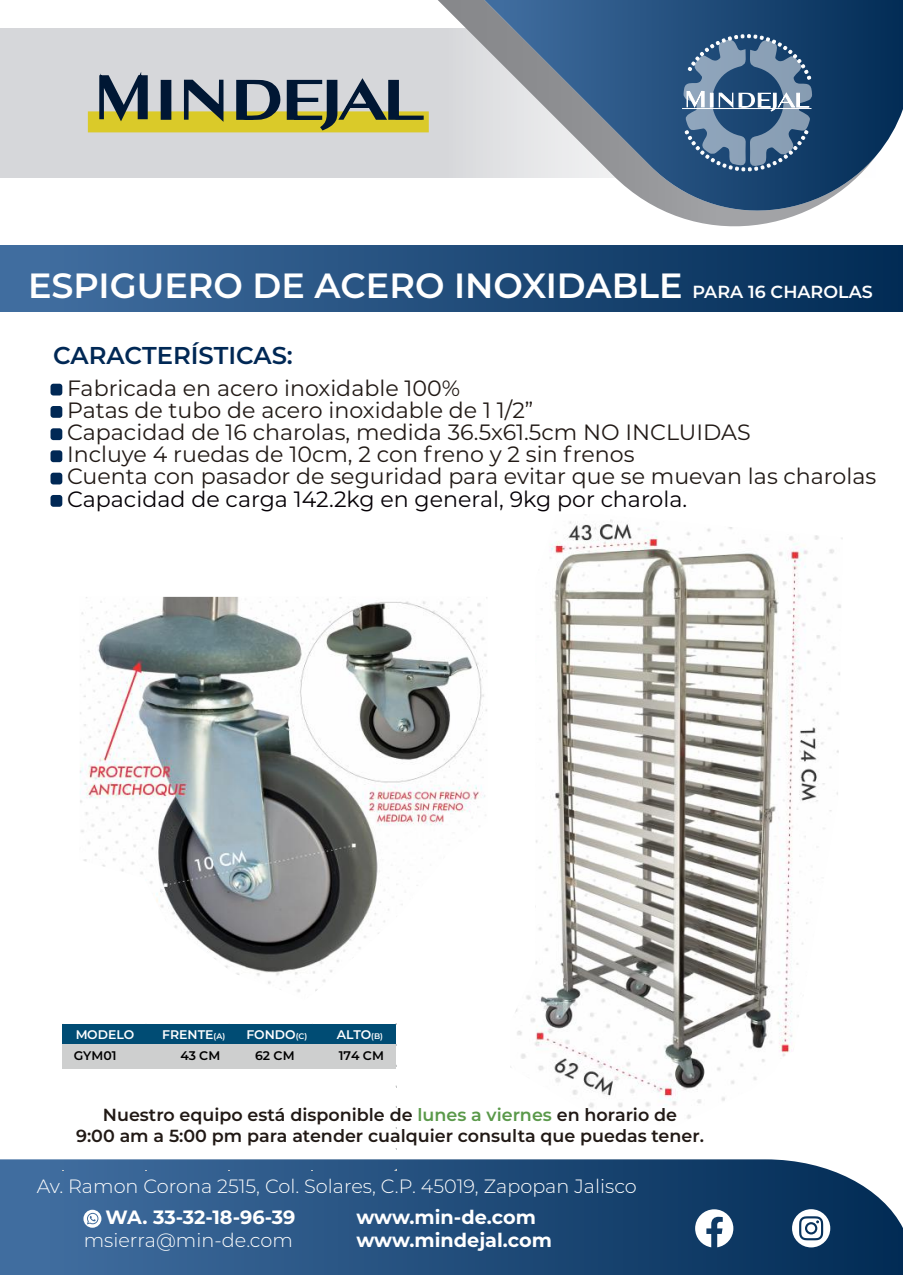
<style>
.page{position:relative;width:903px;height:1275px;background:#fff}
.page>*{position:absolute;margin:0;border:0;box-sizing:border-box;transform-origin:0 0}
.t1{font:600 35px "Montserrat";color:#fff}
.t2{font:600 24.32px "Montserrat";color:#002855}
.t3{font:22.22px/22.2px "Montserrat";color:#211915}
.t4{font:22.22px "Montserrat";color:#050006}
.t5{font:300 19.25px "Montserrat";color:#fff}
.t6{font:700 19.25px/22.8px "Montserrat";color:#fff}
.t7{font:600 17.5px/21px "Montserrat";color:#211915;text-align:center}
.t8{font:600 12.42px "Montserrat";color:#fff}
.t9{font:600 12.42px "Montserrat";color:#000}
.s1{font-size:17.5px}
.s2{font-size:8.05px}
.s3{color:#5a994a}
</style>
<div class="page">
<img style="left:510px;top:514px;width:332px;height:607px">
<div style="left:0;top:28px;width:903px;height:149px;background:#d6d7da"></div>
<div style="left:88px;top:111px;width:341px;height:21px;background:#daca29"></div>
<svg style="left:98px;top:72px;width:51px;height:49px"></svg>
<div style="left:161px;top:80px;width:10px;height:40px;background:#001734"></div>
<svg style="left:182px;top:79px;width:43px;height:43px"></svg>
<svg style="left:234px;top:78px;width:191px;height:55px"></svg>
<svg style="left:438px;top:0;width:46px;height:178px"></svg>
<svg style="left:484px;top:0;width:419px;height:227px"></svg>
<svg style="left:0;top:1159px;width:772px;height:116px;background:#275381"></svg>
<div style="left:0;top:245px;width:903px;height:67px;background:linear-gradient(to right,#4370a2,#012b54)"></div>
<hr style="left:682px;top:108px;width:129px;height:1px;background:#fff">
<svg style="left:683px;top:34px;width:129px;height:137px;background:#577697"></svg>
<div style="left:62px;top:1024px;width:334px;height:21px;background:#004c74"></div>
<div style="left:62px;top:1044px;width:334px;height:25px;background:#cecfcf"></div>
<div style="left:51px;top:384px;width:11px;height:11px;background:#002855;border-radius:3px"></div>
<div style="left:51px;top:406px;width:11px;height:12px;background:#002855;border-radius:3px"></div>
<div style="left:51px;top:428px;width:11px;height:12px;background:#002855;border-radius:3px"></div>
<div style="left:51px;top:450px;width:11px;height:12px;background:#002855;border-radius:3px"></div>
<div style="left:51px;top:473px;width:11px;height:11px;background:#002855;border-radius:3px"></div>
<div style="left:51px;top:495px;width:11px;height:12px;background:#002855;border-radius:3px"></div>
<svg style="left:772px;top:1050px;width:131px;height:225px"></svg>
<svg style="left:83px;top:1210px;width:18px;height:18px"></svg>
<svg style="left:695px;top:1209px;width:38px;height:38px"></svg>
<img style="left:80px;top:597px;width:407px;height:395px">
<h1 class="t1" style="left:28px;top:260px;width:846px">ESPIGUERO DE ACERO INOXIDABLE <span class="s1">PARA 16 CHAROLAS</span></h1>
<p class="t2" style="left:53px;top:338px;width:241px">CARACTERÍSTICAS:</p>
<p class="t3" style="left:67px;top:376px;width:811px">Fabricada en acero inoxidable 100%<br>Patas de tubo de acero inoxidable de 1 1/2”<br>Capacidad de 16 charolas, medida 36.5x61.5cm NO INCLUIDAS<br>Incluye 4 ruedas de 10cm, 2 con freno y 2 sin frenos<br>Cuenta con pasador de seguridad para evitar que se muevan las charolas</p>
<p class="t4" style="left:67px;top:484px;width:622px">Capacidad de carga 142.2kg en general, 9kg por charola.</p>
<p class="t8" style="left:76px;top:1026px;width:60px">MODELO</p>
<p class="t8" style="left:162px;top:1026px;width:65px">FRENTE<span class="s2">(A)</span></p>
<p class="t8" style="left:246px;top:1026px;width:62px">FONDO<span class="s2">(C)</span></p>
<p class="t8" style="left:337px;top:1026px;width:48px">ALTO<span class="s2">(B)</span></p>
<p class="t9" style="left:74px;top:1047px;width:44px">GYM01</p>
<p class="t9" style="left:180px;top:1047px;width:42px">43 CM</p>
<p class="t9" style="left:255px;top:1047px;width:41px">62 CM</p>
<p class="t9" style="left:339px;top:1047px;width:47px">174 CM</p>
<p class="t7" style="left:76px;top:1104px;width:629px">Nuestro equipo está disponible de <span class="s3">lunes a viernes</span> en horario de<br>9:00 am a 5:00 pm para atender cualquier consulta que puedas tener.</p>
<p class="t5" style="left:37px;top:1172px;width:601px">Av. Ramon Corona 2515, Col. Solares, C.P. 45019, Zapopan Jalisco</p>
<p class="t6" style="left:356px;top:1205px;width:197px">www.min-de.com www.mindejal.com</p>
<p class="t6" style="left:106px;top:1205px;width:191px">WA. 33-32-18-96-39</p>
<p class="t5" style="left:84px;top:1227px;width:211px">msierra@min-de.com</p>
</div>
